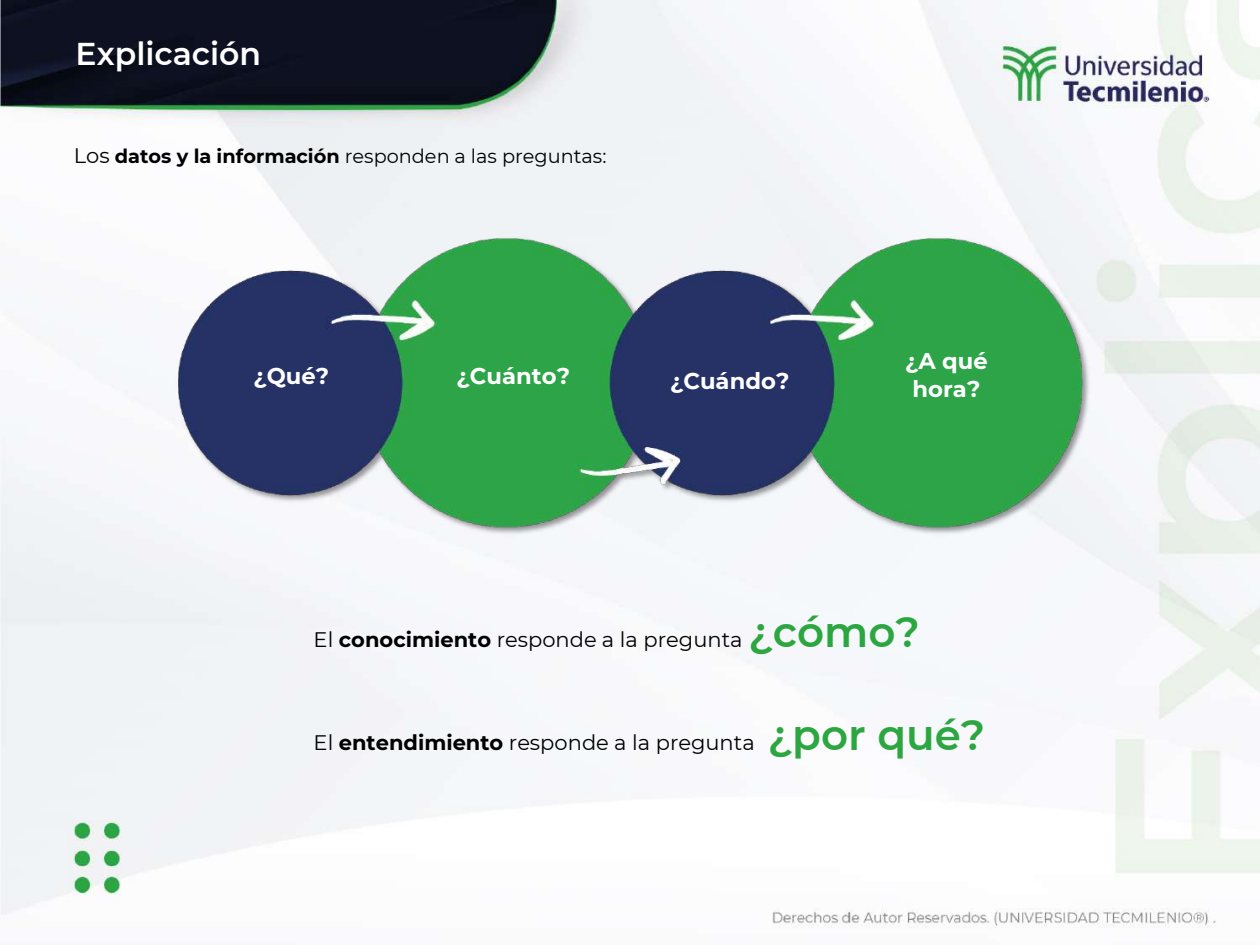
<style>
.page{position:relative;width:1260px;height:945px;background:#fff}
.page>*{position:absolute;margin:0;border:0;box-sizing:border-box;transform-origin:0 0}
.t1{font:600 31.5px "Montserrat";color:#fff}
.t2{font:700 22.75px/27.3px "Montserrat";color:#fff;text-align:center}
.t3{font:21px "Montserrat";color:#000}
.t4{font:19.25px "Montserrat";color:#000}
.s1{font-size:21px}
.s2{font-weight:700}
.s3{font-weight:600;font-size:42px;color:#2ca640}
</style>
<div class="page">
<img style="left:0;top:0;width:1260px;height:928px">
<div style="left:154px;top:225px;width:960px;height:330px;background:#f4f7fb"></div>
<img style="left:158px;top:229px;width:944px;height:315px">
<h1 class="t1" style="left:76px;top:32px;width:187px">Explicación</h1>
<p class="t4" style="left:74px;top:143px;width:534px"><span class="s1">Los</span> <span class="s2">datos y la información</span> responden a las preguntas:</p>
<p class="t2" style="left:253px;top:361px;width:77px">¿Qué?</p>
<p class="t2" style="left:457px;top:361px;width:115px">¿Cuánto?</p>
<p class="t2" style="left:670px;top:366px;width:121px">¿Cuándo?</p>
<p class="t2" style="left:905px;top:346px;width:84px">¿A qué hora?</p>
<p class="t3" style="left:314px;top:625px;width:608px">El <span class="s2">conocimiento</span> responde a la pregunta <span class="s3">¿cómo?</span></p>
<p class="t3" style="left:314px;top:728px;width:673px">El <span class="s2">entendimiento</span> responde a la pregunta <span class="s3">¿por qué?</span></p>
</div>
